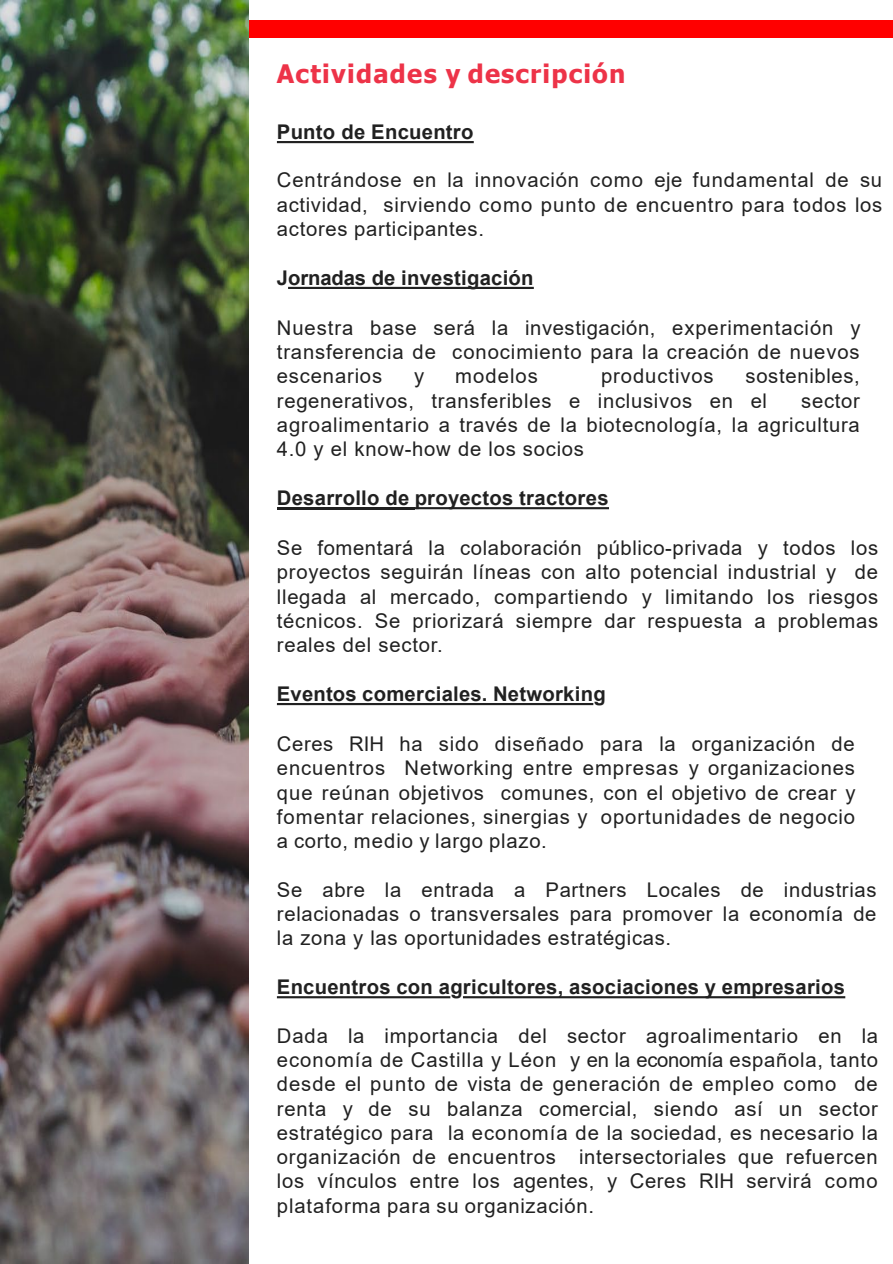
<style>
.page{position:relative;width:893px;height:1264px;background:#fff}
.page>*{position:absolute;margin:0;border:0;box-sizing:border-box;transform-origin:0 0}
.t1{font:700 25.5px "Tahoma";letter-spacing:.05em;color:#ed3348}
.t2{font:20.25px/24.3px "Arial";letter-spacing:.04em;color:#212121;text-align:justify}
.t3{font:700 20.25px "Arial";letter-spacing:.015em;color:#212121}
</style>
<div class="page">
<div style="left:62px;top:20px;width:830px;height:18px;background:#f00"></div>
<svg style="left:277px;top:141px;width:197px;height:2px"></svg>
<svg style="left:288px;top:287px;width:246px;height:2px"></svg>
<hr style="left:277px;top:507px;width:137px;height:2px;background:#212121">
<svg style="left:414px;top:507px;width:195px;height:2px"></svg>
<svg style="left:277px;top:703px;width:316px;height:2px"></svg>
<svg style="left:277px;top:996px;width:173px;height:2px"></svg>
<svg style="left:463px;top:996px;width:382px;height:2px"></svg>
<img style="left:0;top:0;width:249px;height:1264px">
<p class="t1" style="left:277px;top:56px;width:350px">Actividades y descripción</p>
<p class="t3" style="left:277px;top:117px;width:198px">Punto de Encuentro</p>
<p class="t2" style="left:277px;top:168px;width:607px">Centrándose en la innovación como eje fundamental de su actividad, sirviendo como punto de encuentro para todos los actores participantes.</p>
<p class="t3" style="left:277px;top:263px;width:258px">Jornadas de investigación</p>
<p class="t2" style="left:277px;top:315px;width:585px">Nuestra base será la investigación, experimentación y transferencia de conocimiento para la creación de nuevos escenarios</p>
<p class="t2" style="left:277px;top:364px;width:584px;text-indent:468px">sostenibles, regenerativos, transferibles e inclusivos en el</p>
<p class="t2" style="left:414px;top:364px;width:12px">y</p>
<p class="t2" style="left:455px;top:364px;width:84px">modelos</p>
<p class="t2" style="left:601px;top:364px;width:114px">productivos</p>
<p class="t2" style="left:277px;top:388px;width:584px;text-indent:524px">sector agroalimentario a través de la biotecnología, la agricultura 4.0 y el know-how de los socios</p>
<p class="t3" style="left:277px;top:483px;width:333px">Desarrollo de proyectos tractores</p>
<p class="t2" style="left:277px;top:536px;width:602px">Se fomentará la colaboración público-privada y todos los proyectos seguirán líneas con alto potencial industrial y de llegada al mercado, compartiendo y limitando los riesgos técnicos. Se priorizará siempre dar respuesta a problemas reales del sector.</p>
<p class="t3" style="left:277px;top:679px;width:330px">Eventos comerciales. Networking</p>
<p class="t2" style="left:277px;top:731px;width:580px">Ceres RIH ha sido diseñado para la organización de encuentros Networking entre empresas y organizaciones que reúnan objetivos comunes, con el objetivo de crear y fomentar relaciones, sinergias y oportunidades de negocio a corto, medio y largo plazo.</p>
<p class="t2" style="left:277px;top:877px;width:601px">Se abre la entrada a Partners Locales de industrias relacionadas o transversales para promover la economía de la zona y las oportunidades estratégicas.</p>
<p class="t3" style="left:277px;top:972px;width:569px">Encuentros con agricultores, asociaciones y empresarios</p>
<p class="t2" style="left:277px;top:1023px;width:602px">Dada la importancia del sector agroalimentario en la economía de Castilla y Léon y en la economía española, tanto desde el punto de vista de generación de empleo como de renta y de su balanza comercial, siendo así un sector estratégico para la economía de la sociedad, es necesario la organización de encuentros intersectoriales que refuercen los vínculos entre los agentes, y Ceres RIH servirá como plataforma para su organización.</p>
</div>
